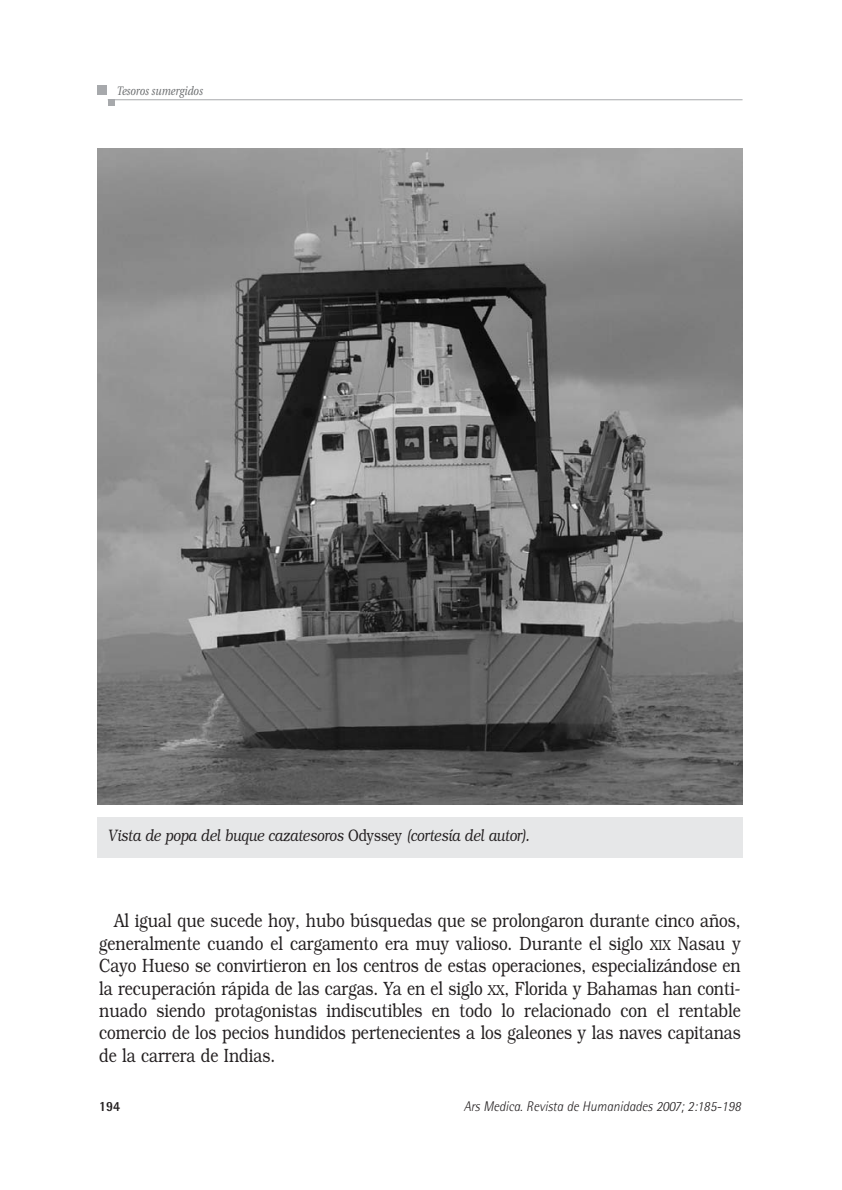
<style>
.page{position:relative;width:842px;height:1190px;background:#fff}
.page>*{position:absolute;margin:0;border:0;box-sizing:border-box;transform-origin:0 0}
.t1{font:300 19.25px/22.4px "Bookman";color:#231f20;text-align:justify;scale:.8 1}
.t2{font:italic 300 16.62px "Bookman";color:#231f20;scale:.8 1}
.t3{font:italic 300 14px "Rotis Semi Sans";color:#231f20;scale:.95 1}
.t4{font:800 14px "Rotis Semi Sans";color:#231f20;scale:.9 1}
.t5{font:italic 12.25px "Utopia";color:#6c6e70;scale:.82 1}
.s1{font-style:normal}
.s2{font-size:14.35px}
</style>
<div class="page">
<hr style="left:108px;top:99px;width:634px;height:1px;background:#a7a9ac">
<div style="left:97px;top:85px;width:10px;height:10px;background:#a7a9ac"></div>
<svg style="left:108px;top:100px;width:6px;height:6px"></svg>
<img style="left:97px;top:149px;width:645px;height:655px">
<div style="left:97px;top:817px;width:645px;height:41px;background:#e6e7e8"></div>
<p class="t5" style="left:117px;top:86px;width:106px">Tesoros sumergidos</p>
<p class="t2" style="left:108px;top:829px;width:528px">Vista de popa del buque cazatesoros <span class="s1">Odyssey</span> (cortesía del autor).</p>
<p class="t1" style="left:99px;top:911px;width:803px;text-indent:15px">Al igual que sucede hoy, hubo búsquedas que se prolongaron durante cinco años, generalmente cuando el cargamento era muy valioso. Durante el siglo <span class="s2">XIX</span> Nasau y Cayo Hueso se convirtieron en los centros de estas operaciones, especializándose en la recuperación rápida de las cargas. Ya en el siglo <span class="s2">XX</span>, Florida y Bahamas han conti&shy;nuado siendo protagonistas indiscutibles en todo lo relacionado con el rentable comercio de los pecios hundidos pertenecientes a los galeones y las naves capitanas de la carrera de Indias.</p>
<p class="t4" style="left:99px;top:1102px;width:25px">194</p>
<p class="t3" style="left:464px;top:1102px;width:293px">Ars Medica. Revista de Humanidades 2007; 2:185-198</p>
</div>
